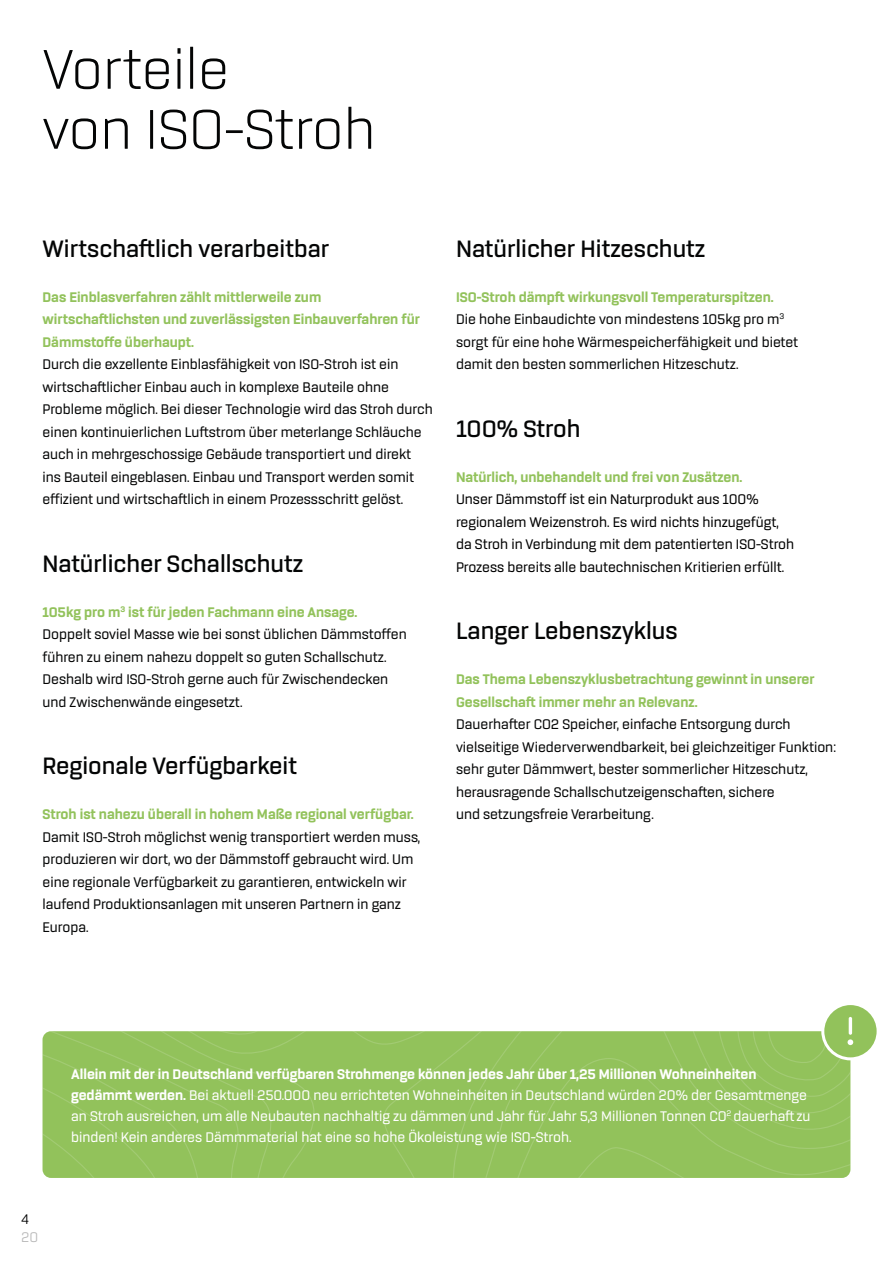
<style>
.page{position:relative;width:893px;height:1263px;background:#fff}
.page>*{position:absolute;margin:0;border:0;box-sizing:border-box;transform-origin:0 0}
.t1{font:300 60px/60px "Rogan";color:#040505}
.t2{font:600 25.5px "Rogan";color:#040505}
.t3{font:500 15px/22.5px "Rogan";color:#040505}
.t4{font:500 15px/21px "Rogan";color:#fff}
.t5{font:800 15px/22.5px "Rogan";color:#92c25b}
.t6{font:500 15px/22.5px "Rogan";color:#000}
.t7{font:15px "Rogan";color:#b8b8b8}
.t8{font:15px "Rogan";color:#000}
.s1{font-weight:800;color:#92c25b}
.s2{font-weight:800}
</style>
<div class="page">
<div style="left:823px;top:1003px;width:55px;height:56px;background:#92c25b;border-radius:50%"></div>
<div style="left:821px;top:1002px;width:59px;height:58px;border:3px solid #fff;border-radius:50%"></div>
<div style="left:43px;top:1031px;width:810px;height:147px;background:#92c25b"></div>
<hr style="left:849px;top:1017px;width:3px;height:18px;background:#fff;border-radius:2px">
<h1 class="t1" style="left:43px;top:40px;width:335px">Vorteile<br>von ISO-Stroh</h1>
<h2 class="t2" style="left:43px;top:234px;width:288px">Wirtschaftlich verarbeitbar</h2>
<p class="t5" style="left:43px;top:285px;width:379px">Das Einblasverfahren zählt mittlerweile zum wirtschaftlichsten und zuverlässigsten Einbauverfahren für<br>Dämmstoffe überhaupt.</p>
<p class="t3" style="left:43px;top:353px;width:392px">Durch die exzellente Einblasfähigkeit von ISO-Stroh ist ein wirtschaftlicher Einbau auch in komplexe Bauteile ohne Probleme möglich. Bei dieser Technologie wird das Stroh durch einen kontinuierlichen Luftstrom über meterlange Schläuche auch in mehrgeschossige Gebäude transportiert und direkt ins Bauteil eingeblasen. Einbau und Transport werden somit effizient und wirtschaftlich in einem Prozessschritt gelöst.</p>
<h2 class="t2" style="left:43px;top:549px;width:262px">Natürlicher Schallschutz</h2>
<p class="t3" style="left:43px;top:601px;width:366px"><span class="s1">105kg pro m</span><sup>3</sup> <span class="s1">ist für jeden Fachmann eine Ansage.<br></span>Doppelt soviel Masse wie bei sonst üblichen Dämmstoffen führen zu einem nahezu doppelt so guten Schallschutz.<br>Deshalb wird ISO-Stroh gerne auch für Zwischendecken und Zwischenwände eingesetzt.</p>
<h2 class="t2" style="left:43px;top:751px;width:256px">Regionale Verfügbarkeit</h2>
<p class="t5" style="left:43px;top:803px;width:373px">Stroh ist nahezu überall in hohem Maße regional verfügbar.</p>
<p class="t3" style="left:43px;top:826px;width:379px">Damit ISO-Stroh möglichst wenig transportiert werden muss, produzieren wir dort, wo der Dämmstoff gebraucht wird. Um eine regionale Verfügbarkeit zu garantieren, entwickeln wir laufend Produktionsanlagen mit unseren Partnern in ganz Europa.</p>
<h2 class="t2" style="left:456px;top:234px;width:251px">Natürlicher Hitzeschutz</h2>
<p class="t3" style="left:456px;top:286px;width:344px"><span class="s1">ISO-Stroh dämpft wirkungsvoll Temperaturspitzen.<br></span>Die hohe Einbaudichte von mindestens 105kg pro m<sup>3 </sup>sorgt für eine hohe Wärmespeicherfähigkeit und bietet damit den besten sommerlichen Hitzeschutz.</p>
<h2 class="t2" style="left:456px;top:414px;width:126px">100% Stroh</h2>
<p class="t5" style="left:456px;top:465px;width:288px">Natürlich, unbehandelt und frei von Zusätzen.</p>
<p class="t6" style="left:456px;top:488px;width:340px">Unser Dämmstoff ist ein Naturprodukt aus 100% regionalem Weizenstroh. Es wird nichts hinzugefügt, da Stroh in Verbindung mit dem patentierten ISO-Stroh Prozess bereits alle bautechnischen Kritierien erfüllt.</p>
<h2 class="t2" style="left:456px;top:616px;width:223px">Langer Lebenszyklus</h2>
<p class="t5" style="left:456px;top:668px;width:360px">Das Thema Lebenszyklusbetrachtung gewinnt in unserer<br>Gesellschaft immer mehr an Relevanz.</p>
<p class="t3" style="left:456px;top:713px;width:381px">Dauerhafter CO2 Speicher, einfache Entsorgung durch vielseitige Wiederverwendbarkeit, bei gleichzeitiger Funktion: sehr guter Dämmwert, bester sommerlicher Hitzeschutz, herausragende Schallschutzeigenschaften, sichere<br>und setzungsfreie Verarbeitung.</p>
<p class="t8" style="left:21px;top:1210px;width:9px">4</p>
<p class="t7" style="left:21px;top:1228px;width:19px">20</p>
<p class="t4" style="left:71px;top:1063px;width:741px"><span class="s2">Allein mit der in Deutschland verfügbaren Strohmenge können jedes Jahr über 1,25 Millionen Wohneinheiten gedämmt werden.</span> Bei aktuell 250.000 neu errichteten Wohneinheiten in Deutschland würden 20% der Gesamtmenge an Stroh ausreichen, um alle Neubauten nachhaltig zu dämmen und Jahr für Jahr 5,3 Millionen Tonnen CO<sup>2</sup> dauerhaftzu binden! Kein anderes Dämmmaterial hat eine so hohe Ökoleistung wie ISO-Stroh.</p>
</div>
